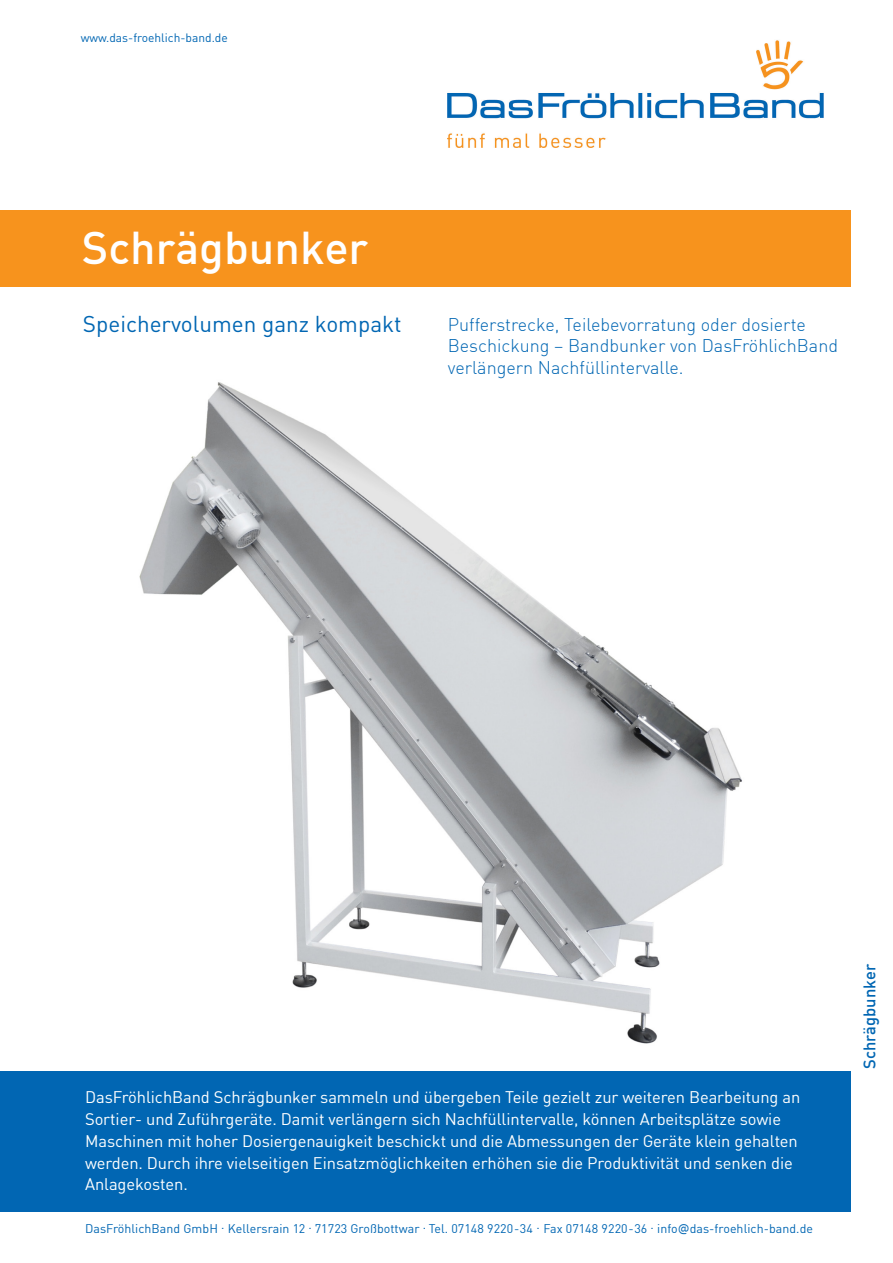
<style>
.page{position:relative;width:893px;height:1263px;background:#fff}
.page>*{position:absolute;margin:0;border:0;box-sizing:border-box;transform-origin:0 0}
.t1{font:500 45px "DIN";color:#fff}
.t2{font:22.5px "DIN";color:#0166b3}
.t3{font:300 18px/21.6px "DIN";color:#0166b3}
.t4{font:16.5px/21.8px "DIN";letter-spacing:-.005em;color:#fff}
.t5{font:500 16.5px "DIN";color:#0166b3}
.t6{font:12.3px "DIN";letter-spacing:.005em;color:#0166b3}
.t7{font:12px "DIN";color:#0166b3}
.s1{font-family:"Ebrima"}
</style>
<div class="page">
<img style="left:139px;top:382px;width:603px;height:662px">
<div style="left:0;top:210px;width:850px;height:77px;background:#f7931d"></div>
<img style="left:447px;top:40px;width:377px;height:108px">
<div style="left:0;top:1071px;width:850px;height:141px;background:#0166b3"></div>
<p class="t7" style="left:81px;top:30px;width:149px">www.das-froehlich-band.de</p>
<h1 class="t1" style="left:82px;top:219px;width:288px">Schrägbunker</h1>
<h2 class="t2" style="left:83px;top:310px;width:320px">Speichervolumen ganz kompakt</h2>
<p class="t3" style="left:448px;top:313px;width:392px">Pufferstrecke, Teilebevorratung oder dosierte<br>Beschickung – Bandbunker von DasFröhlichBand verlängern Nachfüllintervalle.</p>
<p class="t4" style="left:85px;top:1086px;width:717px">DasFröhlichBand Schrägbunker sammeln und übergeben Teile gezielt zur weiteren Bearbeitung an Sortier- und Zuführgeräte. Damit verlängern sich Nachfüllintervalle, können Arbeitsplätze sowie Maschinen mit hoher Dosiergenauigkeit beschickt und die Abmessungen der Geräte klein gehalten werden. Durch ihre vielseitigen Einsatzmöglichkeiten erhöhen sie die Produktivität und senken die Anlagekosten.</p>
<p class="t6" style="left:85px;top:1221px;width:729px">DasFröhlichBand GmbH . Kellersrain 12 . 71723 Großbottwar . Tel. 07148 9220-34 . Fax 07148 9220-36 . info<span class="s1">@</span>das-froehlich-band.de</p>
<p class="t5" style="left:859px;top:1069px;width:107px;rotate:-90deg">Schrägbunker</p>
</div>
